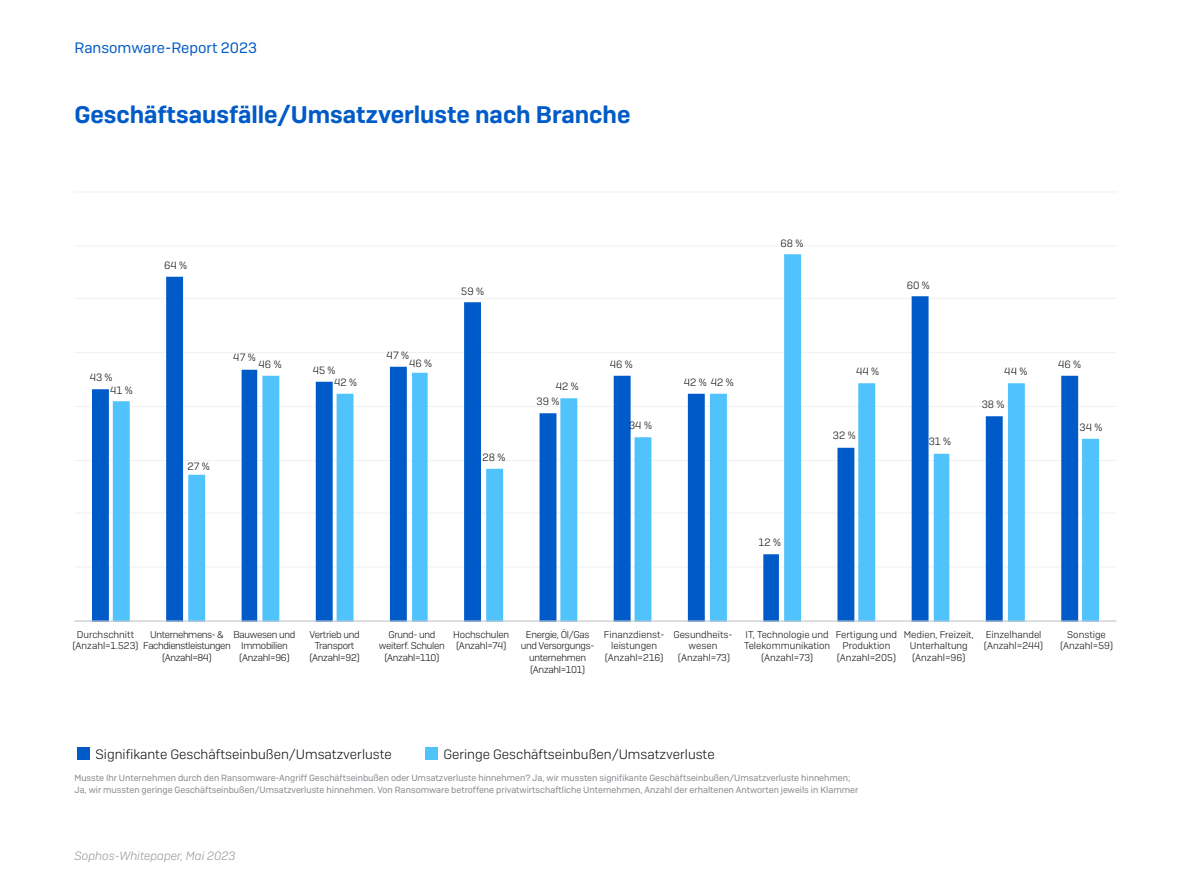
<style>
.page{position:relative;width:1191px;height:893px;background:#fff}
.page>*{position:absolute;margin:0;border:0;box-sizing:border-box;transform-origin:0 0}
.Subheading_1{font:600 24px "Sophos Sans";color:#005bc8}
.t1{font:15px "Sophos Sans";color:#005bc8}
.Body_Copy{font:300 13.5px "Sophos Sans";color:#0d0d0e}
.t2{font:italic 300 12px "Sophos Sans";color:#96989c}
.Body_Copy-2{font:300 10.5px "Sophos Sans";color:#0d0d0e}
.Body_Copy-3{font:300 9.75px/11.7px "Sophos Sans";letter-spacing:-.005em;color:#0d0d0e;text-align:center}
.Body_Copy-4{font:300 9.75px/11.7px "Sophos Sans";letter-spacing:-.03em;color:#0d0d0e;text-align:center}
.Body_Copy-5{font:300 9.75px/11.7px "Sophos Sans";letter-spacing:-.04em;color:#0d0d0e;text-align:center}
.Note{font:9px/12px "Sophos Sans";color:#83868b}
</style>
<div class="page">
<div style="left:77px;top:747px;width:12px;height:12px;background:#005bc8"></div>
<div style="left:425px;top:747px;width:12px;height:12px;background:#50c3fc"></div>
<hr style="left:74px;top:191px;width:1042px;height:2px;background:#f0f2f4">
<hr style="left:74px;top:245px;width:1042px;height:2px;background:#f0f2f4">
<hr style="left:74px;top:298px;width:1042px;height:1px;background:#f0f2f4">
<hr style="left:74px;top:352px;width:1042px;height:1px;background:#f0f2f4">
<hr style="left:74px;top:406px;width:1042px;height:1px;background:#f0f2f4">
<hr style="left:74px;top:460px;width:1042px;height:1px;background:#f0f2f4">
<hr style="left:74px;top:512px;width:1042px;height:2px;background:#f0f2f4">
<hr style="left:74px;top:566px;width:1042px;height:2px;background:#f0f2f4">
<svg style="left:92px;top:389px;width:21px;height:231px;background:#307ad2"></svg>
<svg style="left:113px;top:254px;width:986px;height:366px"></svg>
<hr style="left:74px;top:620px;width:1042px;height:2px;background:#c2c5ca">
<h2 class="t1" style="left:74px;top:39px;width:184px">Ransomware-Report 2023</h2>
<p class="Subheading_1" style="left:74px;top:100px;width:557px">Geschäftsausfälle/Umsatzverluste nach Branche</p>
<p class="Body_Copy-2" style="left:90px;top:371px;width:24px">43 %</p>
<p class="Body_Copy-2" style="left:110px;top:384px;width:24px">41 %</p>
<p class="Body_Copy-2" style="left:164px;top:259px;width:25px">64 %</p>
<p class="Body_Copy-2" style="left:233px;top:351px;width:24px">47 %</p>
<p class="Body_Copy-2" style="left:258px;top:359px;width:25px">46 %</p>
<p class="Body_Copy-2" style="left:187px;top:460px;width:24px">27 %</p>
<p class="Body_Copy-2" style="left:313px;top:365px;width:24px">45 %</p>
<p class="Body_Copy-2" style="left:334px;top:376px;width:24px">42 %</p>
<p class="Body_Copy-2" style="left:386px;top:349px;width:24px">47 %</p>
<p class="Body_Copy-2" style="left:409px;top:357px;width:25px">46 %</p>
<p class="Body_Copy-2" style="left:461px;top:285px;width:24px">59 %</p>
<p class="Body_Copy-2" style="left:482px;top:451px;width:24px">28 %</p>
<p class="Body_Copy-2" style="left:556px;top:380px;width:24px">42 %</p>
<p class="Body_Copy-2" style="left:536px;top:395px;width:24px">39 %</p>
<p class="Body_Copy-2" style="left:609px;top:359px;width:25px">46 %</p>
<p class="Body_Copy-2" style="left:629px;top:419px;width:24px">34 %</p>
<p class="Body_Copy-2" style="left:684px;top:376px;width:51px">42 % 42 %</p>
<p class="Body_Copy-2" style="left:780px;top:237px;width:24px">68 %</p>
<p class="Body_Copy-2" style="left:906px;top:279px;width:25px">60 %</p>
<p class="Body_Copy-2" style="left:856px;top:365px;width:25px">44 %</p>
<p class="Body_Copy-2" style="left:833px;top:429px;width:24px">32 %</p>
<p class="Body_Copy-2" style="left:928px;top:436px;width:24px">31 %</p>
<p class="Body_Copy-2" style="left:1004px;top:365px;width:25px">44 %</p>
<p class="Body_Copy-2" style="left:981px;top:398px;width:24px">38 %</p>
<p class="Body_Copy-2" style="left:1058px;top:359px;width:25px">46 %</p>
<p class="Body_Copy-2" style="left:1079px;top:421px;width:24px">34 %</p>
<p class="Body_Copy-2" style="left:758px;top:536px;width:24px">12 %</p>
<p class="Body_Copy-3" style="left:72px;top:628px;width:68px">Durchschnitt (Anzahl=1.523)</p>
<p class="Body_Copy-5" style="left:143px;top:628px;width:89px">Unternehmens- &amp;<br>Fachdienstleistungen (Anzahl=84)</p>
<p class="Body_Copy-4" style="left:233px;top:628px;width:64px">Bauwesen und<br>Immobilien (Anzahl=96)</p>
<p class="Body_Copy-4" style="left:309px;top:628px;width:52px">Vertrieb und<br>Transport (Anzahl=92)</p>
<p class="Body_Copy-4" style="left:379px;top:628px;width:67px">Grund- und weiterf. Schulen (Anzahl=110)</p>
<p class="Body_Copy-3" style="left:453px;top:628px;width:57px;text-align:left">Hochschulen (Anzahl=74)</p>
<p class="Body_Copy-4" style="left:521px;top:628px;width:75px">Energie, Öl/Gas und Versorgungs&shy;unternehmen (Anzahl=101)</p>
<p class="Body_Copy-3" style="left:604px;top:628px;width:62px">Finanzdienst&shy;leistungen (Anzahl=216)</p>
<p class="Body_Copy-3" style="left:673px;top:628px;width:61px">Gesundheits&shy;wesen (Anzahl=73)</p>
<p class="Body_Copy-3" style="left:744px;top:628px;width:88px">IT, Technologie und<br>Telekommunikation (Anzahl=73)</p>
<p class="Body_Copy-3" style="left:835px;top:628px;width:63px">Fertigung und<br>Produktion (Anzahl=205)</p>
<p class="Body_Copy-3" style="left:904px;top:628px;width:71px">Medien, Freizeit,<br>Unterhaltung (Anzahl=96)</p>
<p class="Body_Copy-3" style="left:984px;top:628px;width:61px;text-align:left">Einzelhandel (Anzahl=244)</p>
<p class="Body_Copy-3" style="left:1060px;top:628px;width:55px">Sonstige (Anzahl=59)</p>
<p class="Body_Copy" style="left:96px;top:746px;width:298px">Signifikante Geschäftseinbußen/Umsatzverluste</p>
<p class="Body_Copy" style="left:443px;top:746px;width:273px">Geringe Geschäftseinbußen/Umsatzverluste</p>
<p class="Note" style="left:74px;top:772px;width:785px">Musste Ihr Unternehmen durch den Ransomware-Angriff Geschäftseinbußen oder Umsatzverluste hinnehmen? Ja, wir mussten signifikante Geschäftseinbußen/Umsatzverluste hinnehmen;<br>Ja, wir mussten geringe Geschäftseinbußen/Umsatzverluste hinnehmen. Von Ransomware betroffene privatwirtschaftliche Unternehmen, Anzahl der erhaltenen Antworten jeweils in Klammer</p>
<h3 class="t2" style="left:74px;top:848px;width:163px">Sophos-Whitepaper, Mai 2023</h3>
</div>
